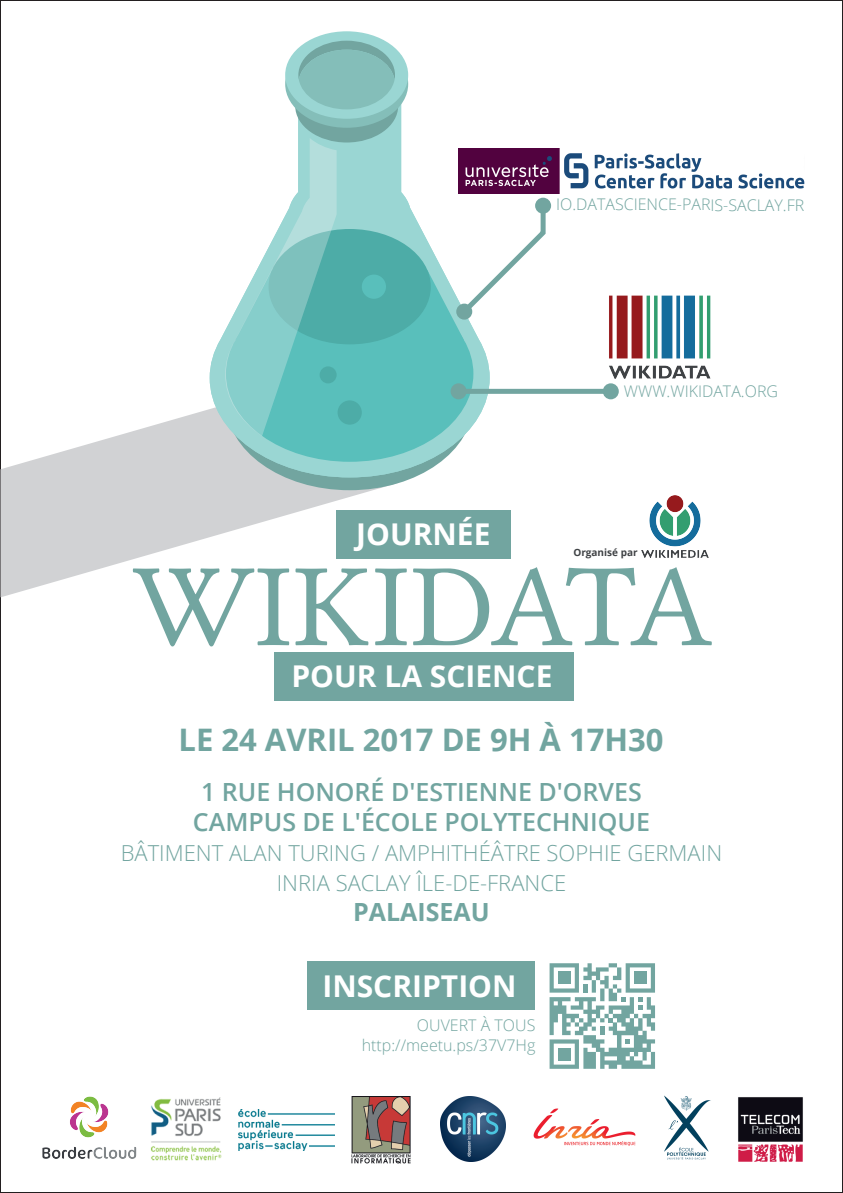
<style>
.page{position:relative;width:843px;height:1193px;background:#fff}
.page>*{position:absolute;margin:0;border:0;box-sizing:border-box;transform-origin:0 0}
.t1{font:118.2px "Linux Libertine G";letter-spacing:.025em;color:#72a5a0}
.t2{font:700 31px "Open Sans";color:#72a5a0}
.t3{font:700 30px "Open Sans";color:#fff}
.t4{font:600 25px/30px "Open Sans";color:#72a5a0;text-align:center}
.t5{font:700 25px "Open Sans";color:#72a5a0}
.t6{font:300 22px/30px "Open Sans";color:#72a5a0;text-align:center}
.t7{font:300 16px/20px "Open Sans";color:#72a5a0;text-align:right}
.t8{font:700 10px "Open Sans";color:#3f4245}
</style>
<div class="page">
<img style="left:548px;top:149px;width:257px;height:44px">
<img style="left:609px;top:295px;width:102px;height:84px">
<div style="left:308px;top:961px;width:227px;height:48px;background:#72a5a0"></div>
<img style="left:642px;top:495px;width:67px;height:62px">
<svg style="left:1px;top:372px;width:398px;height:225px"></svg>
<div style="left:226px;top:314px;width:247px;height:176px;background:#72a5a0;border-radius:50%"></div>
<svg style="left:210px;top:56px;width:254px;height:421px"></svg>
<div style="left:336px;top:510px;width:175px;height:48px;background:#72a5a0"></div>
<div style="left:274px;top:652px;width:299px;height:48px;background:#72a5a0"></div>
<div style="left:295px;top:69px;width:103px;height:73px;background:#72a5a0;border-radius:50%"></div>
<div style="left:285px;top:40px;width:123px;height:88px;background:#84beb9;border-radius:50%"></div>
<div style="left:285px;top:31px;width:123px;height:88px;background:#9ad6d3;border-radius:50%"></div>
<svg style="left:298px;top:41px;width:97px;height:38px"></svg>
<div style="left:299px;top:50px;width:96px;height:59px;background:#84beb9;border-radius:50%"></div>
<div style="left:226px;top:286px;width:247px;height:175px;background:#59bfbb;border-radius:50%"></div>
<svg style="left:225px;top:138px;width:323px;height:298px"></svg>
<div style="left:535px;top:198px;width:16px;height:16px;background:#72a5a0;border-radius:50%"></div>
<div style="left:456px;top:303px;width:16px;height:16px;background:#72a5a0;border-radius:50%"></div>
<div style="left:603px;top:383px;width:16px;height:16px;background:#72a5a0;border-radius:50%"></div>
<div style="left:451px;top:383px;width:16px;height:16px;background:#72a5a0;border-radius:50%"></div>
<div style="left:459px;top:389px;width:152px;height:5px;background:#72a5a0"></div>
<svg style="left:550px;top:963px;width:105px;height:105px"></svg>
<div style="left:558px;top:971px;width:12px;height:12px;background:#72a5a0"></div>
<div style="left:634px;top:971px;width:13px;height:12px;background:#72a5a0"></div>
<div style="left:558px;top:1047px;width:12px;height:13px;background:#72a5a0"></div>
<img style="left:42px;top:1096px;width:95px;height:63px">
<img style="left:441px;top:1096px;width:65px;height:64px">
<img style="left:533px;top:1108px;width:103px;height:38px">
<img style="left:664px;top:1095px;width:47px;height:65px">
<img style="left:352px;top:1096px;width:59px;height:68px">
<img style="left:151px;top:1097px;width:71px;height:64px">
<img style="left:738px;top:1097px;width:65px;height:65px">
<img style="left:238px;top:1109px;width:96px;height:41px">
<p class="t7" style="left:556px;top:194px;width:250px">IO.DATASCIENCE-PARIS-SACLAY.FR</p>
<h3 class="t3" style="left:356px;top:513px;width:136px">JOURNÉE</h3>
<p class="t7" style="left:624px;top:380px;width:156px">WWW.WIKIDATA.ORG</p>
<p class="t8" style="left:573px;top:545px;width:66px">Organisé par</p>
<h1 class="t1" style="left:133px;top:539px;width:581px">WIKIDATA</h1>
<h3 class="t3" style="left:291px;top:654px;width:263px">POUR LA SCIENCE</h3>
<h2 class="t2" style="left:179px;top:717px;width:486px">LE 24 AVRIL 2017 DE 9H À 17H30</h2>
<h3 class="t4" style="left:193px;top:776px;width:459px">1 RUE HONORÉ D'ESTIENNE D'ORVES<br>CAMPUS DE L'ÉCOLE POLYTECHNIQUE</h3>
<h3 class="t6" style="left:121px;top:837px;width:603px">BÂTIMENT ALAN TURING / AMPHITHÉÂTRE SOPHIE GERMAIN<br>INRIA SACLAY ÎLE-DE-FRANCE</h3>
<h3 class="t5" style="left:353px;top:894px;width:138px">PALAISEAU</h3>
<h3 class="t3" style="left:322px;top:964px;width:196px">INSCRIPTION</h3>
<p class="t7" style="left:362px;top:1014px;width:175px">OUVERT À TOUS http://meetu.ps/37V7Hg</p>
</div>
